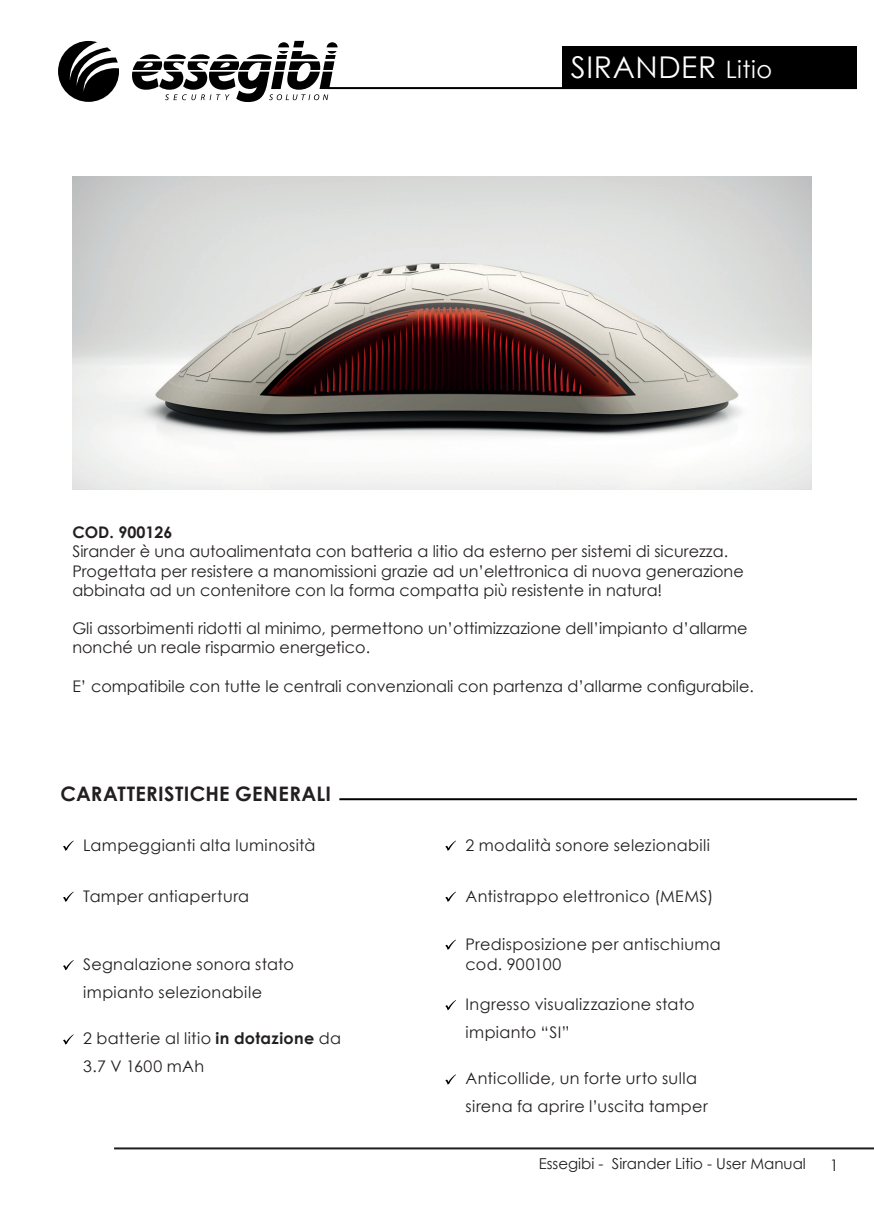
<style>
.page{position:relative;width:874px;height:1225px;background:#fff}
.page>*{position:absolute;margin:0;border:0;box-sizing:border-box;transform-origin:0 0}
.t1{font:30px "Century Gothic";letter-spacing:.02em;color:#fff}
.t2{font:700 20px "Century Gothic";letter-spacing:.015em;color:#231f20}
.t3{font:16px/19.2px "Century Gothic";color:#231f20}
.t4{font:16px/28px "Century Gothic";letter-spacing:.025em;color:#231f20}
.t5{font:16px/28px "Century Gothic";letter-spacing:.02em;color:#231f20}
.t6{font:700 16px "Century Gothic";color:#231f20}
.t7{font:15px "Century Gothic";color:#231f20}
.s1{font-size:24px}
.s2{font-weight:700}
</style>
<div class="page">
<hr style="left:114px;top:1147px;width:759px;height:2px;background:#231f20">
<div style="left:562px;top:46px;width:294px;height:42px;background:#000001"></div>
<hr style="left:328px;top:87px;width:528px;height:2px;background:#000001">
<svg style="left:58px;top:41px;width:61px;height:61px"></svg>
<svg style="left:132px;top:41px;width:205px;height:61px"></svg>
<img style="left:72px;top:176px;width:739px;height:314px">
<hr style="left:339px;top:798px;width:517px;height:2px;background:#000001">
<svg style="left:63px;top:840px;width:11px;height:11px"></svg>
<svg style="left:445px;top:840px;width:11px;height:11px"></svg>
<svg style="left:63px;top:891px;width:11px;height:11px"></svg>
<svg style="left:445px;top:891px;width:11px;height:11px"></svg>
<svg style="left:445px;top:939px;width:11px;height:11px"></svg>
<svg style="left:63px;top:960px;width:11px;height:10px"></svg>
<svg style="left:445px;top:1000px;width:11px;height:10px"></svg>
<svg style="left:63px;top:1034px;width:11px;height:10px"></svg>
<svg style="left:445px;top:1074px;width:11px;height:10px"></svg>
<h1 class="t1" style="left:570px;top:47px;width:203px">SIRANDER <span class="s1">Litio</span></h1>
<p class="t6" style="left:72px;top:520px;width:101px">COD. 900126</p>
<p class="t3" style="left:72px;top:542px;width:672px">Sirander è una autoalimentata con batteria a litio da esterno per sistemi di sicurezza.<br>Progettata per resistere a manomissioni grazie ad un’elettronica di nuova generazione abbinata ad un contenitore con la forma compatta più resistente in natura!</p>
<p class="t3" style="left:72px;top:618px;width:676px">Gli assorbimenti ridotti al minimo, permettono un’ottimizzazione dell’impianto d’allarme nonché un reale risparmio energetico.</p>
<p class="t3" style="left:72px;top:676px;width:682px">E’ compatibile con tutte le centrali convenzionali con partenza d’allarme configurabile.</p>
<p class="t2" style="left:60px;top:778px;width:272px">CARATTERISTICHE GENERALI</p>
<p class="t4" style="left:83px;top:830px;width:234px">Lampeggianti alta luminosità</p>
<p class="t5" style="left:465px;top:830px;width:246px">2 modalità sonore selezionabili</p>
<p class="t4" style="left:83px;top:881px;width:167px">Tamper antiapertura</p>
<p class="t4" style="left:465px;top:881px;width:249px">Antistrappo elettronico (MEMS)</p>
<p class="t5" style="left:465px;top:929px;width:256px">Predisposizione per antischiuma</p>
<p class="t5" style="left:83px;top:950px;width:212px">Segnalazione sonora stato</p>
<p class="t3" style="left:465px;top:954px;width:97px">cod. 900100</p>
<p class="t4" style="left:83px;top:978px;width:180px">impianto selezionabile</p>
<p class="t4" style="left:465px;top:990px;width:230px">Ingresso visualizzazione stato impianto “SI”</p>
<p class="t4" style="left:83px;top:1024px;width:259px">2 batterie al litio <span class="s2">in dotazione</span> da<br>3.7 V 1600 mAh</p>
<p class="t5" style="left:465px;top:1064px;width:244px">Anticollide, un forte urto sulla sirena fa aprire l’uscita tamper</p>
<p class="t7" style="left:538px;top:1153px;width:269px">Essegibi - Sirander Litio - User Manual</p>
<p class="t3" style="left:829px;top:1155px;width:10px">1</p>
</div>
